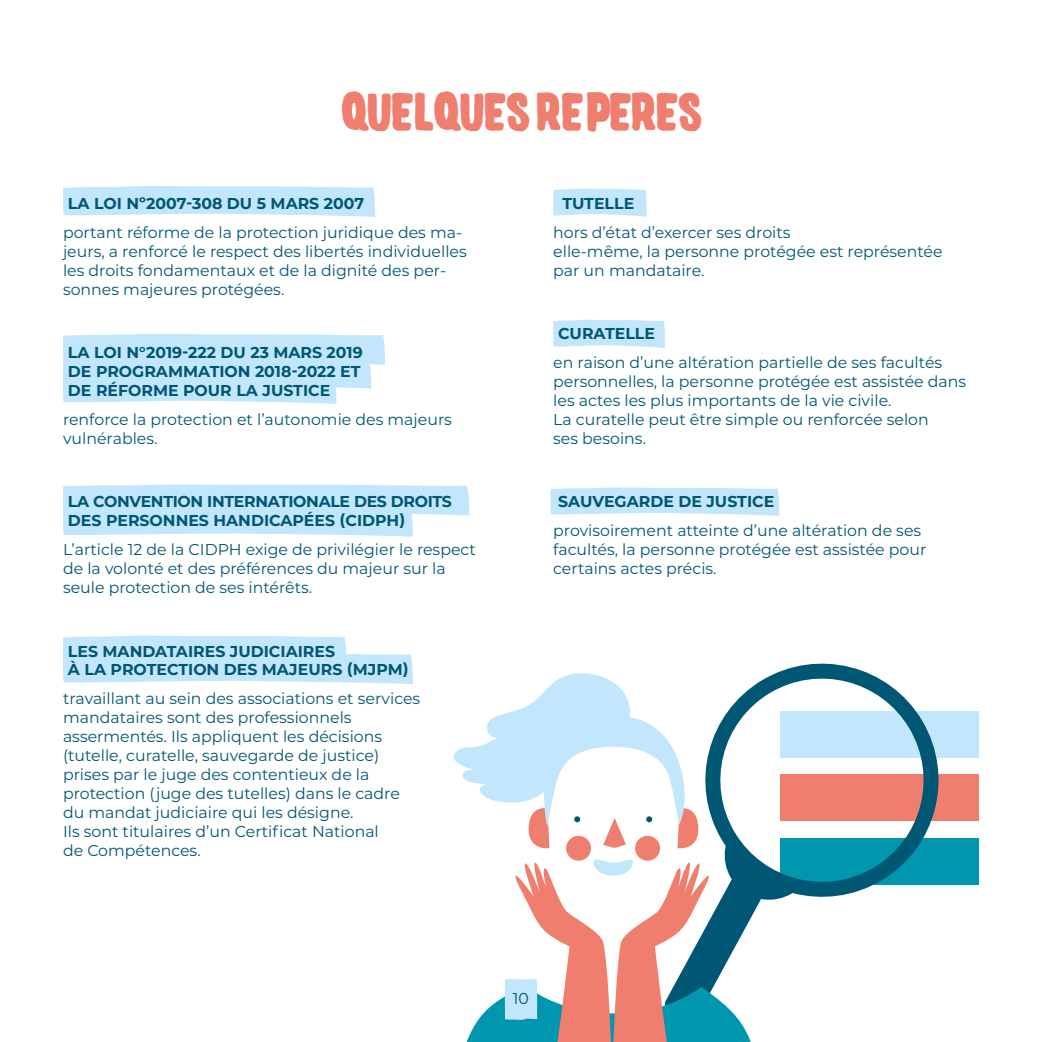
<style>
.page{position:relative;width:1042px;height:1042px;background:#fff}
.page>*{position:absolute;margin:0;border:0;box-sizing:border-box;transform-origin:0 0}
.t1{font:49px "elph chubba";letter-spacing:-.01em;color:#ef7e6e}
.t2{font:15.75px/18.9px "Montserrat";color:#005774}
.t3{font:700 15.75px/18.9px "Montserrat";color:#005774}
.t4{font:700 15.75px/18.9px "Montserrat";letter-spacing:-.02em;color:#005774}
</style>
<div class="page">
<svg style="left:63px;top:186px;width:312px;height:31px;background:#c7e8fb"></svg>
<svg style="left:553px;top:188px;width:93px;height:29px;background:#c8e8fb"></svg>
<svg style="left:553px;top:319px;width:112px;height:29px;background:#c8e8fb"></svg>
<svg style="left:550px;top:487px;width:229px;height:29px;background:#c8e8fb"></svg>
<svg style="left:63px;top:334px;width:322px;height:70px;background:#c7e8fb"></svg>
<svg style="left:63px;top:484px;width:406px;height:53px;background:#c9e9fb"></svg>
<svg style="left:63px;top:635px;width:350px;height:49px;background:#cae9fb"></svg>
<div style="left:780px;top:711px;width:198px;height:47px;background:#c2e6fb"></div>
<div style="left:780px;top:774px;width:198px;height:46px;background:#ef7e6e"></div>
<div style="left:780px;top:838px;width:198px;height:47px;background:#0096ae"></div>
<svg style="left:756px;top:663px;width:199px;height:245px"></svg>
<svg style="left:453px;top:673px;width:303px;height:369px"></svg>
<h1 class="t1" style="left:341px;top:91px;width:362px">QUELQUES REPERES</h1>
<p class="t3" style="left:68px;top:193px;width:298px">LA LOI Nº2007-308 DU 5 MARS 2007</p>
<p class="t2" style="left:63px;top:222px;width:405px">portant réforme de la protection juridique des ma&shy;jeurs, a renforcé le respect des libertés individuelles les droits fondamentaux et de la dignité des per&shy;sonnes majeures protégées.</p>
<p class="t3" style="left:68px;top:342px;width:296px">LA LOI N°2019-222 DU 23 MARS 2019<br>DE PROGRAMMATION 2018-2022 ET<br>DE RÉFORME POUR LA JUSTICE</p>
<p class="t2" style="left:63px;top:409px;width:390px">renforce la protection et l’autonomie des majeurs vulnérables.</p>
<p class="t4" style="left:68px;top:492px;width:385px">LA CONVENTION INTERNATIONALE DES DROITS<br>DES PERSONNES HANDICAPÉES (CIDPH)</p>
<p class="t2" style="left:63px;top:539px;width:414px">L’article 12 de la CIDPH exige de privilégier le respect de la volonté et des préférences du majeur sur la seule protection de ses intérêts.</p>
<p class="t3" style="left:68px;top:641px;width:342px">LES MANDATAIRES JUDICIAIRES<br>À LA PROTECTION DES MAJEURS (MJPM)</p>
<p class="t2" style="left:63px;top:689px;width:359px">travaillant au sein des associations et services mandataires sont des professionnels assermentés. Ils appliquent les décisions (tutelle, curatelle, sauvegarde de justice) prises par le juge des contentieux de la protection (juge des tutelles) dans le cadre du mandat judiciaire qui les désigne.<br>Ils sont titulaires d’un Certificat National<br>de Compétences.</p>
<p class="t3" style="left:562px;top:193px;width:73px">TUTELLE</p>
<p class="t2" style="left:553px;top:222px;width:391px">hors d’état d’exercer ses droits<br>elle-même, la personne protégée est représentée par un mandataire.</p>
<p class="t3" style="left:558px;top:324px;width:98px">CURATELLE</p>
<p class="t2" style="left:553px;top:353px;width:414px">en raison d’une altération partielle de ses facultés personnelles, la personne protégée est assistée dans les actes les plus importants de la vie civile.<br>La curatelle peut être simple ou renforcée selon<br>ses besoins.</p>
<p class="t3" style="left:558px;top:492px;width:218px">SAUVEGARDE DE JUSTICE</p>
<p class="t2" style="left:553px;top:521px;width:375px">provisoirement atteinte d’une altération de ses facultés, la personne protégée est assistée pour certains actes précis.</p>
<p class="t2" style="left:513px;top:988px;width:18px">10</p>
</div>
